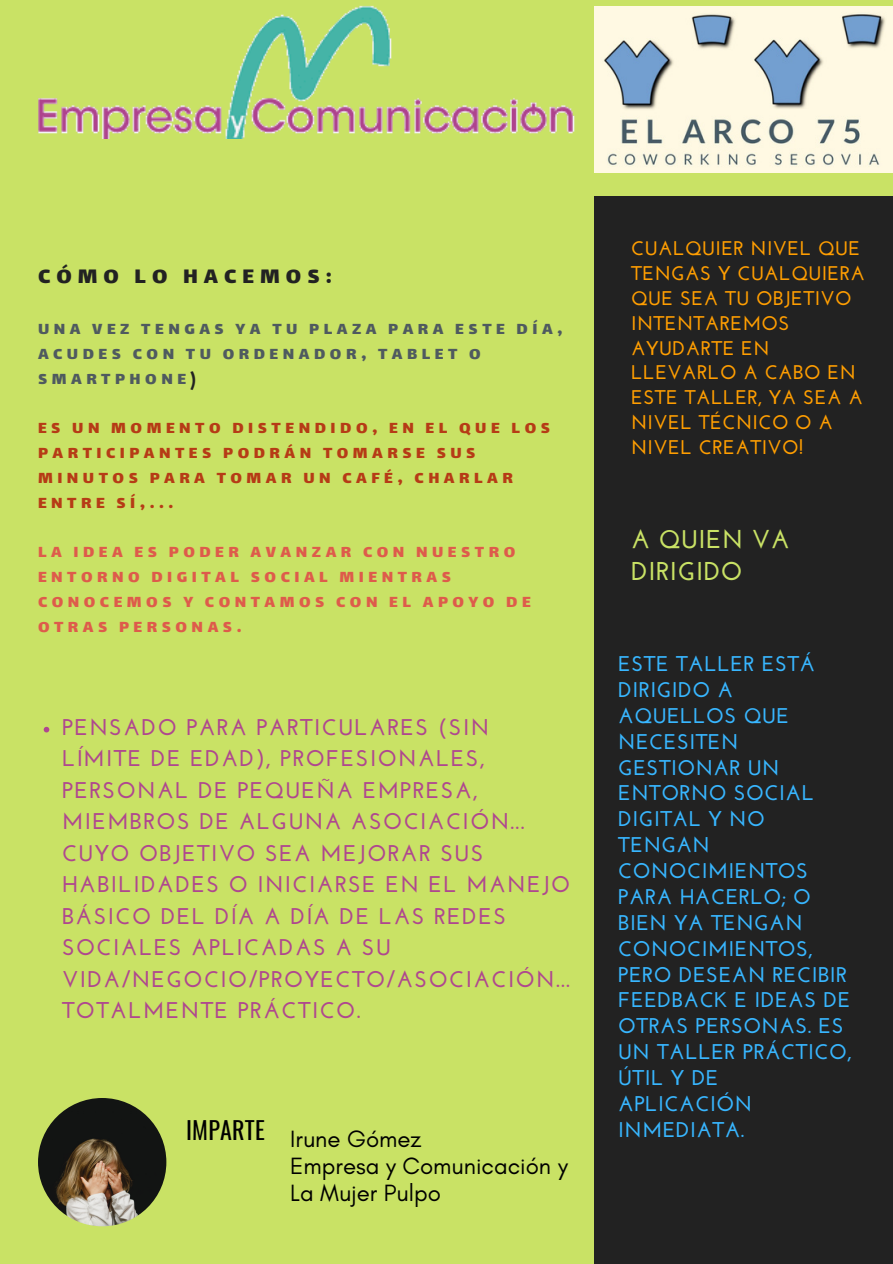
<style>
.page{position:relative;width:893px;height:1264px;background:#fff}
.page>*{position:absolute;margin:0;border:0;box-sizing:border-box;transform-origin:0 0}
.t1{font:700 25.8px/32.7px "Josefin Sans";letter-spacing:.02em;color:#c9e265}
.t2{font:24px "Glacial Indifference";color:#000}
.t3{font:24px "Lalezar";letter-spacing:.25em;color:#222}
.t4{font:24px "Oswald";letter-spacing:.01em;color:#000}
.t5{font:700 22.65px/31.5px "Josefin Sans";letter-spacing:.06em;color:#af478f}
.t6{font:700 21.3px/25.8px "Josefin Sans";letter-spacing:.02em;color:#38b6ff}
.t7{font:700 19.8px/24.8px "Josefin Sans";letter-spacing:.02em;color:#ff9e01}
.t8{font:18px/24.8px "Lalezar";letter-spacing:.25em;color:#b63b16}
.t9{font:18px/24.8px "Lalezar";letter-spacing:.25em;color:#de5b4b}
.t10{font:18px/24.8px "Lalezar";letter-spacing:.25em;color:#4f5a5f}
.s1{color:#222}
</style>
<div class="page">
<div style="left:0;top:0;width:892px;height:1263px;background:#c9e265"></div>
<div style="left:594px;top:196px;width:298px;height:1067px;background:#222"></div>
<img style="left:38px;top:5px;width:573px;height:133px">
<img style="left:594px;top:7px;width:298px;height:165px">
<img style="left:38px;top:1097px;width:128px;height:129px;border-radius:50%">
<svg style="left:44px;top:726px;width:5px;height:6px"></svg>
<p class="t3" style="left:38px;top:260px;width:295px">CÓMO LO HACEMOS:</p>
<p class="t10" style="left:38px;top:316px;width:526px">UNA VEZ TENGAS YA TU PLAZA PARA ESTE DÍA,<br>ACUDES CON TU ORDENADOR, TABLET O<br>SMARTPHONE<span class="s1">)</span></p>
<p class="t8" style="left:38px;top:415px;width:513px">ES UN MOMENTO DISTENDIDO, EN EL QUE LOS<br>PARTICIPANTES PODRÁN TOMARSE SUS<br>MINUTOS PARA TOMAR UN CAFÉ, CHARLAR<br>ENTRE SÍ,...</p>
<p class="t9" style="left:38px;top:538px;width:494px">LA IDEA ES PODER AVANZAR CON NUESTRO<br>ENTORNO DIGITAL SOCIAL MIENTRAS<br>CONOCEMOS Y CONTAMOS CON EL APOYO DE<br>OTRAS PERSONAS.</p>
<p class="t5" style="left:62px;top:713px;width:509px">PENSADO PARA PARTICULARES (SIN<br>LÍMITE DE EDAD), PROFESIONALES,<br>PERSONAL DE PEQUEÑA EMPRESA,<br>MIEMBROS DE ALGUNA ASOCIACIÓN...<br>CUYO OBJETIVO SEA MEJORAR SUS<br>HABILIDADES O INICIARSE EN EL MANEJO<br>BÁSICO DEL DÍA A DÍA DE LAS REDES<br>SOCIALES APLICADAS A SU<br>VIDA/NEGOCIO/PROYECTO/ASOCIACIÓN...<br>TOTALMENTE PRÁCTICO.</p>
<p class="t4" style="left:186px;top:1111px;width:80px">IMPARTE</p>
<p class="t2" style="left:290px;top:1123px;width:133px">Irune Gómez</p>
<p class="t2" style="left:290px;top:1150px;width:279px">Empresa y Comunicación y</p>
<p class="t2" style="left:290px;top:1177px;width:152px">La Mujer Pulpo</p>
<p class="t7" style="left:631px;top:238px;width:235px">CUALQUIER NIVEL QUE<br>TENGAS Y CUALQUIERA<br>QUE SEA TU OBJETIVO<br>INTENTAREMOS<br>AYUDARTE EN<br>LLEVARLO A CABO EN<br>ESTE TALLER, YA SEA A<br>NIVEL TÉCNICO O A<br>NIVEL CREATIVO!</p>
<p class="t1" style="left:631px;top:525px;width:160px">A QUIEN VA<br>DIRIGIDO</p>
<p class="t6" style="left:618px;top:652px;width:235px">ESTE TALLER ESTÁ<br>DIRIGIDO A<br>AQUELLOS QUE<br>NECESITEN<br>GESTIONAR UN<br>ENTORNO SOCIAL<br>DIGITAL Y NO<br>TENGAN<br>CONOCIMIENTOS<br>PARA HACERLO; O<br>BIEN YA TENGAN<br>CONOCIMIENTOS,<br>PERO DESEAN RECIBIR<br>FEEDBACK E IDEAS DE<br>OTRAS PERSONAS. ES<br>UN TALLER PRÁCTICO,<br>ÚTIL Y DE<br>APLICACIÓN<br>INMEDIATA.</p>
</div>
